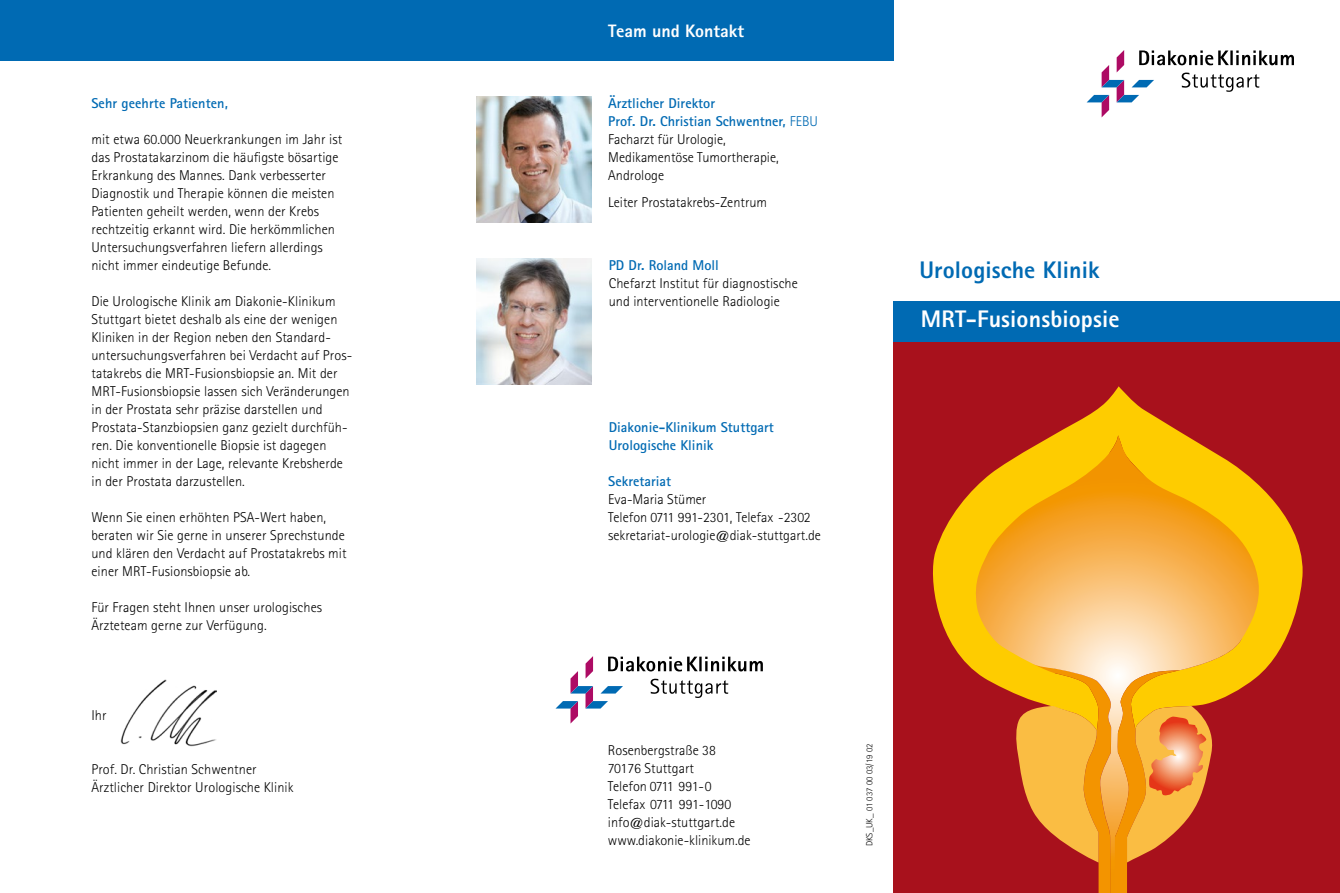
<style>
.page{position:relative;width:1340px;height:893px;background:#fff}
.page>*{position:absolute;margin:0;border:0;box-sizing:border-box;transform-origin:0 0}
.t1{font:800 24px "Rotis Sans Serif";letter-spacing:.005em;color:#fff}
.t2{font:800 24px "Rotis Sans Serif";letter-spacing:.005em;color:#006ab3}
.t3{font:800 18px "Rotis Sans Serif";color:#fff}
.t4{font:300 14.25px/18px "Rotis Sans Serif";letter-spacing:.005em;color:#000}
.t5{font:700 14.25px/18px "Rotis Sans Serif";color:#006ab3}
.t6{font:300 9px "Rotis Sans Serif";letter-spacing:.005em;color:#000}
.s1{font-weight:700;color:#006ab3}
.s2{color:#006ab3}
</style>
<div class="page">
<div style="left:893px;top:320px;width:446px;height:573px;background:#a8111c"></div>
<div style="left:893px;top:301px;width:446px;height:41px;background:#006ab3"></div>
<svg style="left:933px;top:386px;width:369px;height:288px"></svg>
<svg style="left:972px;top:435px;width:288px;height:266px;background:#f3af38"></svg>
<svg style="left:1015px;top:664px;width:202px;height:229px"></svg>
<div style="left:0;top:0;width:893px;height:61px;background:#006ab3"></div>
<svg style="left:555px;top:656px;width:208px;height:68px"></svg>
<img style="left:476px;top:97px;width:115px;height:126px">
<img style="left:120px;top:680px;width:96px;height:66px">
<svg style="left:1086px;top:50px;width:207px;height:67px"></svg>
<img style="left:476px;top:259px;width:115px;height:126px">
<p class="t5" style="left:91px;top:94px;width:138px">Sehr geehrte Patienten,</p>
<p class="t4" style="left:91px;top:130px;width:252px">mit etwa 60.000 Neuerkrankungen im Jahr ist das Prostatakarzinom die häufigste bösartige Erkrankung des Mannes. Dank verbesserter Diagnostik und Therapie können die meisten Patienten geheilt werden, wenn der Krebs rechtzeitig erkannt wird. Die herkömmlichen Untersuchungsverfahren liefern allerdings nicht immer eindeutige Befunde.</p>
<p class="t4" style="left:91px;top:292px;width:262px">Die Urologische Klinik am Diakonie-Klinikum Stuttgart bietet deshalb als eine der wenigen Kliniken in der Region neben den Standard&shy;untersuchungsverfahren bei Verdacht auf Pros&shy;tatakrebs die MRT-Fusionsbiopsie an. Mit der MRT-Fusionsbiopsie lassen sich Veränderungen in der Prostata sehr präzise darstellen und Prostata-Stanzbiopsien ganz gezielt durchfüh&shy;ren. Die konventionelle Biopsie ist dagegen nicht immer in der Lage, relevante Krebsherde in der Prostata darzustellen.</p>
<p class="t4" style="left:91px;top:508px;width:257px">Wenn Sie einen erhöhten PSA-Wert haben, beraten wir Sie gerne in unserer Sprechstunde und klären den Verdacht auf Prostatakrebs mit einer MRT-Fusionsbiopsie ab.</p>
<p class="t4" style="left:91px;top:598px;width:232px">Für Fragen steht Ihnen unser urologisches<br>Ärzteteam gerne zur Verfügung.</p>
<p class="t4" style="left:91px;top:706px;width:17px">Ihr</p>
<p class="t4" style="left:91px;top:760px;width:204px">Prof. Dr. Christian Schwentner<br>Ärztlicher Direktor Urologische Klinik</p>
<p class="t3" style="left:608px;top:20px;width:137px">Team und Kontakt</p>
<p class="t4" style="left:608px;top:94px;width:211px"><span class="s1">Ärztlicher Direktor<br>Prof. Dr. Christian Schwentner,</span> <span class="s2">FEBU<br></span>Facharzt für Urologie,<br>Medikamentöse Tumortherapie,<br>Androloge</p>
<p class="t4" style="left:608px;top:193px;width:160px">Leiter Prostatakrebs-Zentrum</p>
<p class="t5" style="left:609px;top:256px;width:112px">PD Dr. Roland Moll</p>
<p class="t4" style="left:609px;top:274px;width:190px">Chefarzt Institut für diagnostische und interventionelle Radiologie</p>
<p class="t5" style="left:609px;top:418px;width:166px">Diakonie-Klinikum Stuttgart<br>Urologische Klinik</p>
<p class="t5" style="left:608px;top:472px;width:64px">Sekretariat</p>
<p class="t4" style="left:608px;top:490px;width:214px">Eva-Maria Stümer<br>Telefon 0711 991-2301, Telefax -2302 sekretariat-urologie@diak-stuttgart.de</p>
<h1 class="t2" style="left:919px;top:255px;width:182px">Urologische Klinik</h1>
<h1 class="t1" style="left:921px;top:304px;width:200px">MRT-Fusionsbiopsie</h1>
<p class="t4" style="left:608px;top:741px;width:144px">Rosenbergstraße 38<br>70176 Stuttgart<br>Telefon 0711 991-0<br>Telefax 0711 991-1090 info@diak-stuttgart.de www.diakonie-klinikum.de</p>
<p class="t6" style="left:864px;top:846px;width:104px;rotate:-90deg">DKS_UK_ 01 037 00 03/19 02</p>
</div>
